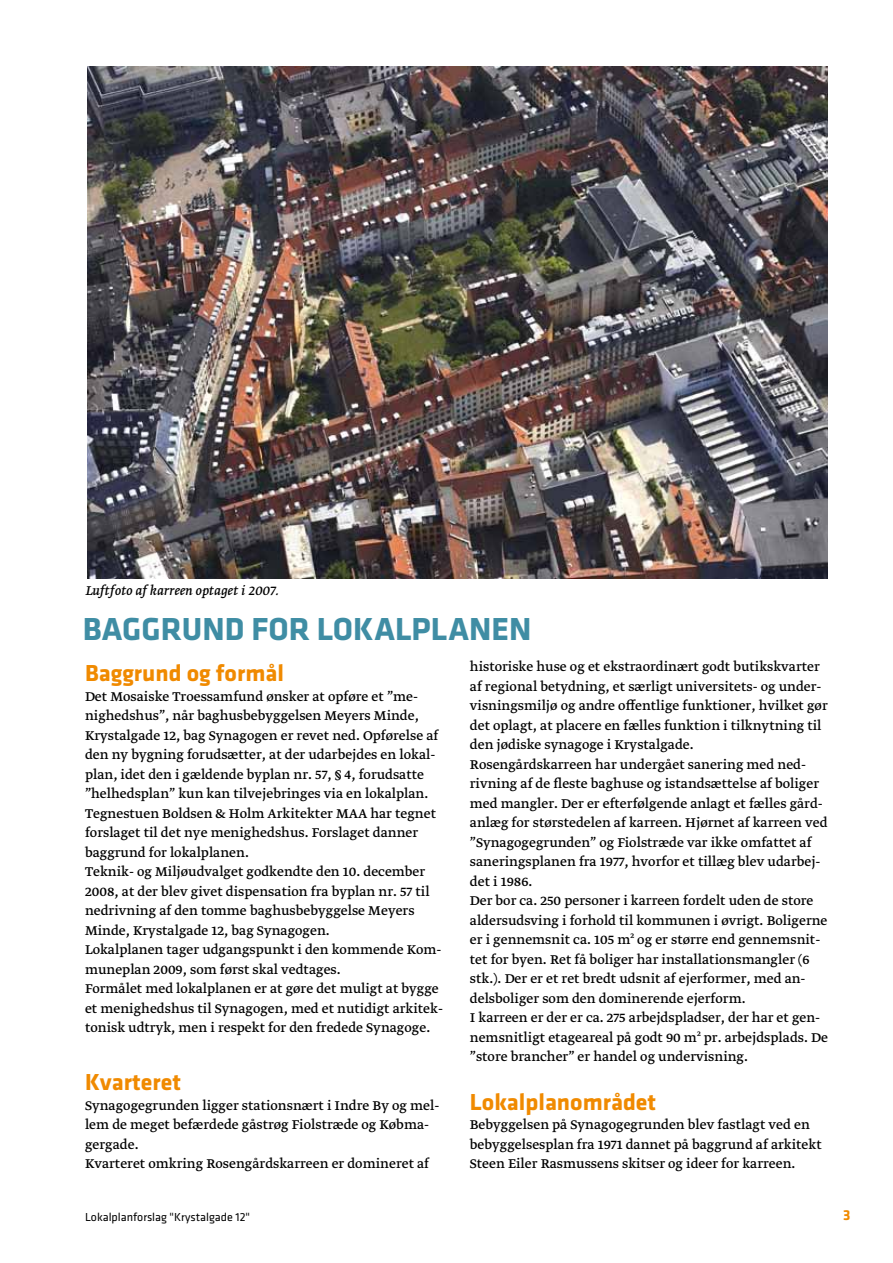
<style>
.page{position:relative;width:893px;height:1263px;background:#fff}
.page>*{position:absolute;margin:0;border:0;box-sizing:border-box;transform-origin:0 0}
.t1{font:700 33px "Klavika";color:#3f8da4}
.t2{font:700 24px "Klavika";color:#f08a00}
.t3{font:15px/19.5px "Greta Text";color:#000}
.t4{font:italic 15px "Greta Text";color:#000}
.t5{font:700 15px "Klavika";color:#f08a00}
.t6{font:12px "Klavika";color:#000}
</style>
<div class="page">
<img style="left:87px;top:67px;width:740px;height:512px">
<p class="t4" style="left:85px;top:585px;width:195px">Luftfoto af karreen optaget i 2007.</p>
<h1 class="t1" style="left:83px;top:616px;width:450px">BAGGRUND FOR LOKALPLANEN</h1>
<h2 class="t2" style="left:85px;top:664px;width:200px">Baggrund og formål</h2>
<p class="t3" style="left:85px;top:687px;width:359px">Det Mosaiske Troessamfund ønsker at opføre et ”me&shy;nighedshus”, når baghusbebyggelsen Meyers Minde, Krystalgade 12, bag Synagogen er revet ned. Opførelse af den ny bygning forudsætter, at der udarbejdes en lokal&shy;plan, idet den i gældende byplan nr. 57, § 4, forudsatte ”helhedsplan” kun kan tilvejebringes via en lokalplan.<br>Tegnestuen Boldsen &amp; Holm Arkitekter MAA har tegnet forslaget til det nye menighedshus. Forslaget danner baggrund for lokalplanen.<br>Teknik- og Miljøudvalget godkendte den 10. december 2008, at der blev givet dispensation fra byplan nr. 57 til nedrivning af den tomme baghusbebyggelse Meyers Minde, Krystalgade 12, bag Synagogen.<br>Lokalplanen tager udgangspunkt i den kommende Kom&shy;muneplan 2009, som først skal vedtages.<br>Formålet med lokalplanen er at gøre det muligt at bygge et menighedshus til Synagogen, med et nutidigt arkitek&shy;tonisk udtryk, men i respekt for den fredede Synagoge.</p>
<h2 class="t2" style="left:85px;top:1073px;width:97px">Kvarteret</h2>
<p class="t3" style="left:85px;top:1096px;width:356px">Synagogegrunden ligger stationsnært i Indre By og mel&shy;lem de meget befærdede gåstrøg Fiolstræde og Købma&shy;gergade.<br>Kvarteret omkring Rosengårdskarreen er domineret af</p>
<p class="t3" style="left:470px;top:658px;width:360px">historiske huse og et ekstraordinært godt butikskvarter af regional betydning, et særligt universitets- og under&shy;visningsmiljø og andre offentlige funktioner, hvilket gør det oplagt, at placere en fælles funktion i tilknytning til den jødiske synagoge i Krystalgade.<br>Rosengårdskarreen har undergået sanering med ned&shy;rivning af de fleste baghuse og istandsættelse af boliger med mangler. Der er efterfølgende anlagt et fælles gård&shy;anlæg for størstedelen af karreen. Hjørnet af karreen ved ”Synagogegrunden” og Fiolstræde var ikke omfattet af saneringsplanen fra 1977, hvorfor et tillæg blev udarbej&shy;det i 1986.<br>Der bor ca. 250 personer i karreen fordelt uden de store aldersudsving i forhold til kommunen i øvrigt. Boligerne er i gennemsnit ca. 105 m² og er større end gennemsnit&shy;tet for byen. Ret få boliger har installationsmangler (6 stk.). Der er et ret bredt udsnit af ejerformer, med an&shy;delsboliger som den dominerende ejerform.<br>I karreen er der er ca. 275 arbejdspladser, der har et gen&shy;nemsnitligt etageareal på godt 90 m² pr. arbejdsplads. De ”store brancher” er handel og undervisning.</p>
<h2 class="t2" style="left:470px;top:1092px;width:188px">Lokalplanområdet</h2>
<p class="t3" style="left:470px;top:1116px;width:353px">Bebyggelsen på Synagogegrunden blev fastlagt ved en bebyggelsesplan fra 1971 dannet på baggrund af arkitekt<br>Steen Eiler Rasmussens skitser og ideer for karreen.</p>
<p class="t6" style="left:85px;top:1212px;width:166px">Lokalplanforslag "Krystalgade 12"</p>
<p class="t5" style="left:843px;top:1209px;width:9px">3</p>
</div>
